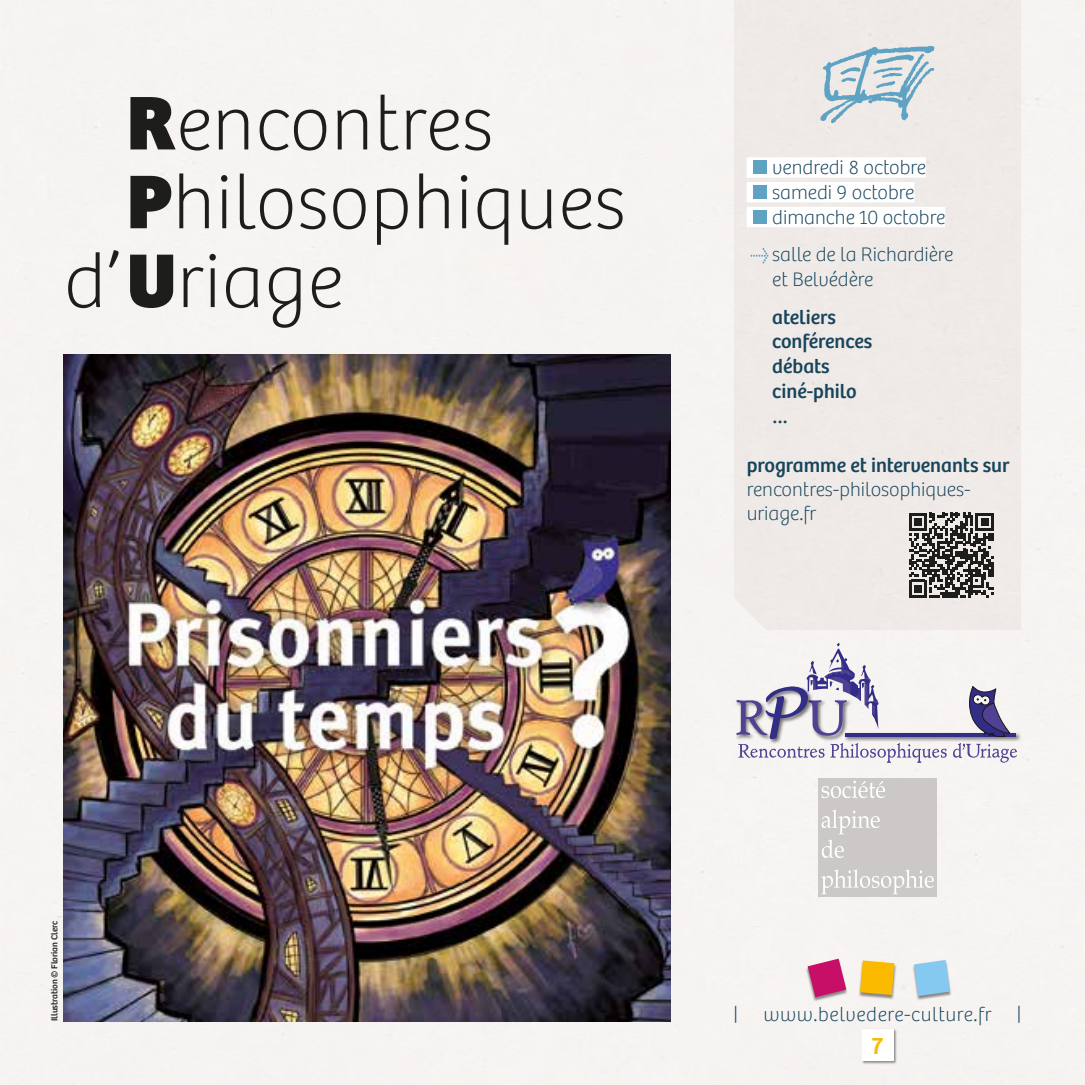
<style>
.page{position:relative;width:1085px;height:1085px;background:#fff}
.page>*{position:absolute;margin:0;border:0;box-sizing:border-box;transform-origin:0 0}
.t1{font:100 78.75px "Bree";letter-spacing:.01em;color:#1d1d1b}
.t2{font:24.75px "Bree";color:#fbba00}
.t3{font:100 20.25px/24.8px "Bree";color:#18455c}
.t4{font:20.25px/24.8px "Bree";color:#18455c}
.t5{font:100 20.25px "Bree";letter-spacing:.03em;color:#18455c}
.t6{font:9px "Bree";letter-spacing:-.01em;color:#1d1d1b}
.s1{font-weight:800}
</style>
<div class="page">
<div style="left:0;top:0;width:1084px;height:1084px;background:#f6f3f2"></div>
<div style="left:861px;top:1028px;width:36px;height:36px;background:#1d1d1b;opacity:.5"></div>
<div style="left:861px;top:1028px;width:32px;height:32px;background:#fff"></div>
<div style="left:857px;top:960px;width:39px;height:39px;background:#1d1d1b;opacity:.5"></div>
<svg style="left:859px;top:960px;width:35px;height:34px"></svg>
<div style="left:805px;top:958px;width:43px;height:43px;background:#1d1d1b;opacity:.5"></div>
<svg style="left:807px;top:958px;width:39px;height:39px"></svg>
<div style="left:911px;top:960px;width:41px;height:40px;background:#1d1d1b;opacity:.5"></div>
<svg style="left:913px;top:959px;width:36px;height:36px"></svg>
<div style="left:733px;top:0;width:287px;height:630px;background:#efeae7"></div>
<div style="left:746px;top:157px;width:179px;height:17px;background:#fff"></div>
<div style="left:746px;top:171px;width:179px;height:7px;background:#fff"></div>
<div style="left:746px;top:182px;width:168px;height:17px;background:#fff"></div>
<div style="left:746px;top:196px;width:168px;height:6px;background:#fff"></div>
<div style="left:746px;top:207px;width:198px;height:17px;background:#fff"></div>
<div style="left:746px;top:220px;width:198px;height:7px;background:#fff"></div>
<div style="left:752px;top:160px;width:14px;height:14px;background:#5fa3c4"></div>
<div style="left:752px;top:185px;width:14px;height:14px;background:#5fa3c4"></div>
<div style="left:752px;top:210px;width:14px;height:14px;background:#5fa3c4"></div>
<svg style="left:750px;top:248px;width:18px;height:15px"></svg>
<img style="left:733px;top:697px;width:3px;height:44px">
<img style="left:946px;top:730px;width:74px;height:13px">
<hr style="left:845px;top:733px;width:170px;height:3px;background:#322d86">
<svg style="left:736px;top:642px;width:210px;height:120px"></svg>
<svg style="left:952px;top:682px;width:64px;height:80px"></svg>
<div style="left:818px;top:778px;width:118px;height:118px;background:#cbc8c7"></div>
<svg style="left:821px;top:780px;width:64px;height:18px"></svg>
<svg style="left:821px;top:809px;width:58px;height:48px"></svg>
<svg style="left:821px;top:869px;width:112px;height:25px"></svg>
<img style="left:64px;top:354px;width:606px;height:666px">
<svg style="left:820px;top:46px;width:114px;height:77px;background:#c4d5dc"></svg>
<svg style="left:908px;top:513px;width:85px;height:84px;background:#74726f"></svg>
<h1 class="t1" style="left:127px;top:79px;width:368px"><span class="s1">R</span>encontres</h1>
<h1 class="t1" style="left:127px;top:158px;width:500px"><span class="s1">P</span>hilosophiques</h1>
<h1 class="t1" style="left:64px;top:237px;width:281px">d’<span class="s1">U</span>riage</h1>
<p class="t3" style="left:772px;top:155px;width:174px">vendredi 8 octobre samedi 9 octobre dimanche 10 octobre</p>
<p class="t3" style="left:772px;top:242px;width:183px">salle de la Richardière et Belvédère</p>
<p class="t4" style="left:772px;top:304px;width:101px">ateliers conférences débats ciné-philo …</p>
<p class="t4" style="left:746px;top:452px;width:264px">programme et intervenants sur</p>
<p class="t3" style="left:746px;top:477px;width:225px">rencontres-philosophiques&shy;uriage.fr</p>
<p class="t6" style="left:49px;top:1020px;width:101px;rotate:-90deg">Illustration © Florian Clerc</p>
<p class="t3" style="left:733px;top:1002px;width:5px">|</p>
<p class="t5" style="left:763px;top:1002px;width:229px">www.belvedere-culture.fr</p>
<p class="t3" style="left:1017px;top:1002px;width:5px">|</p>
<p class="t2" style="left:871px;top:1030px;width:13px">7</p>
</div>
